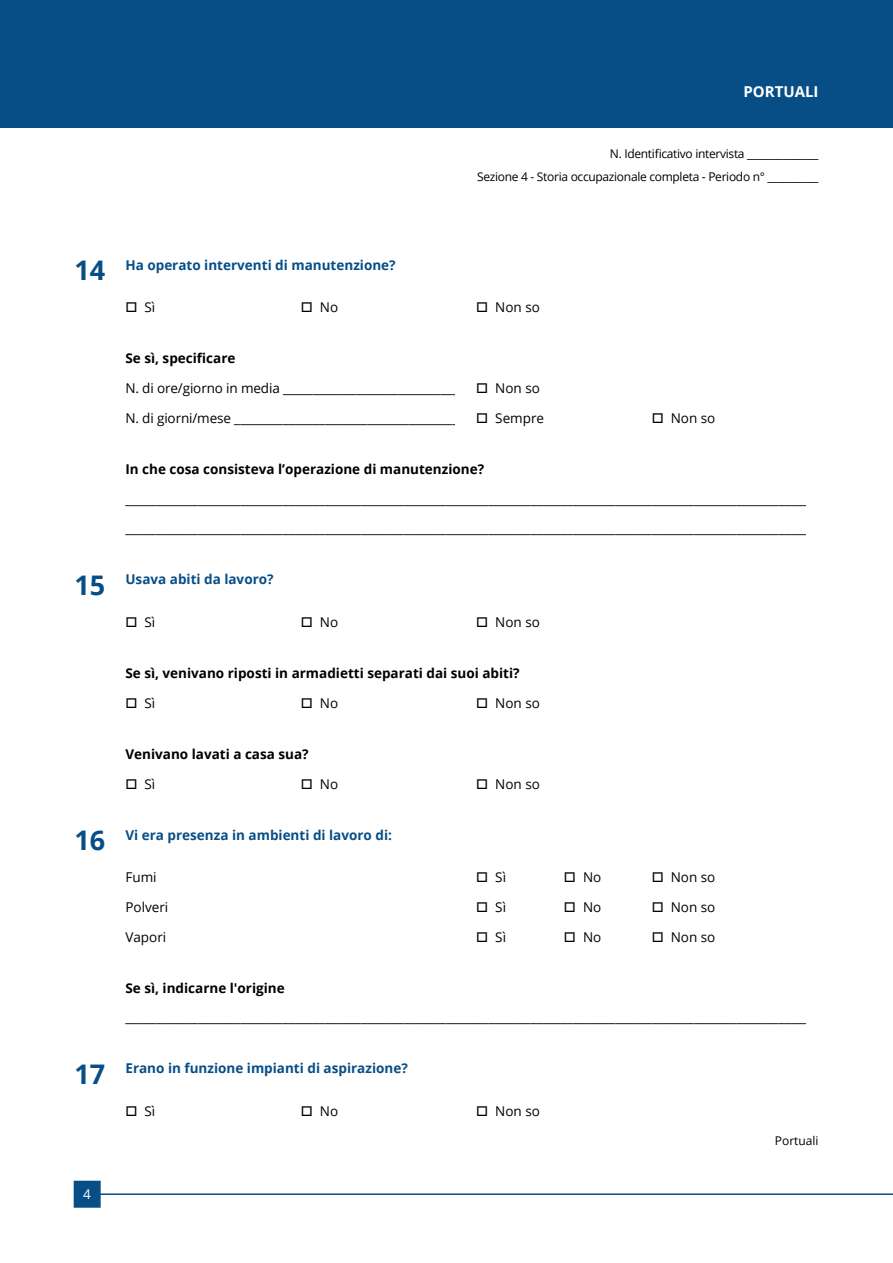
<style>
.page{position:relative;width:893px;height:1263px;background:#fff}
.page>*{position:absolute;margin:0;border:0;box-sizing:border-box;transform-origin:0 0}
.t1{font:700 15px "Open Sans";color:#fff}
.t2{font:13.5px "Open Sans";color:#000}
.t3{font:700 13.5px "Open Sans";color:#000}
.t4{font:700 13.5px "Open Sans";color:#074e87}
.t5{font:13.5px "Open Sans";color:#fff}
.t6{font:12px/22.5px "Open Sans";letter-spacing:-.025em;color:#000;text-align:right}
.t7{font:12px "Open Sans";color:#000}
.s1{font-size:27px}
</style>
<div class="page">
<div style="left:0;top:0;width:893px;height:127px;background:#074e87"></div>
<hr style="left:91px;top:1193px;width:802px;height:2px;background:#074e87">
<div style="left:74px;top:1181px;width:27px;height:27px;background:#074e87;border:2px solid #074e87"></div>
<p class="t1" style="left:743px;top:80px;width:77px">PORTUALI</p>
<p class="t6" style="left:477px;top:142px;width:343px">N. Identificativo intervista ______________<br>Sezione 4 - Storia occupazionale completa - Periodo n° __________</p>
<p class="t4" style="left:74px;top:255px;width:323px"><span class="s1">14</span> Ha operato interventi di manutenzione?</p>
<p class="t2" style="left:125px;top:298px;width:31px">□ Sì</p>
<p class="t2" style="left:301px;top:298px;width:39px">□ No</p>
<p class="t2" style="left:476px;top:298px;width:65px">□ Non so</p>
<p class="t3" style="left:125px;top:349px;width:112px">Se sì, specificare</p>
<p class="t2" style="left:125px;top:379px;width:335px">N. di ore/giorno in media _____________________________</p>
<p class="t2" style="left:476px;top:379px;width:65px">□ Non so</p>
<p class="t2" style="left:125px;top:409px;width:334px">N. di giorni/mese _____________________________________</p>
<p class="t2" style="left:476px;top:409px;width:69px">□ Sempre</p>
<p class="t2" style="left:652px;top:409px;width:65px">□ Non so</p>
<p class="t3" style="left:125px;top:459px;width:360px">In che cosa consisteva l’operazione di manutenzione?</p>
<p class="t2" style="left:125px;top:489px;width:685px">_________________________________________________________________________________________________________________</p>
<p class="t2" style="left:125px;top:519px;width:685px">_________________________________________________________________________________________________________________</p>
<p class="t4" style="left:74px;top:570px;width:201px"><span class="s1">15</span> Usava abiti da lavoro?</p>
<p class="t2" style="left:125px;top:613px;width:31px">□ Sì</p>
<p class="t2" style="left:301px;top:613px;width:39px">□ No</p>
<p class="t2" style="left:476px;top:613px;width:65px">□ Non so</p>
<p class="t3" style="left:125px;top:663px;width:396px">Se sì, venivano riposti in armadietti separati dai suoi abiti?</p>
<p class="t2" style="left:125px;top:694px;width:31px">□ Sì</p>
<p class="t2" style="left:301px;top:694px;width:39px">□ No</p>
<p class="t2" style="left:476px;top:694px;width:65px">□ Non so</p>
<p class="t3" style="left:125px;top:744px;width:185px">Venivano lavati a casa sua?</p>
<p class="t2" style="left:125px;top:774px;width:31px">□ Sì</p>
<p class="t2" style="left:301px;top:774px;width:39px">□ No</p>
<p class="t2" style="left:476px;top:774px;width:65px">□ Non so</p>
<p class="t4" style="left:74px;top:825px;width:319px"><span class="s1">16</span> Vi era presenza in ambienti di lavoro di:</p>
<p class="t2" style="left:125px;top:868px;width:33px">Fumi</p>
<p class="t2" style="left:476px;top:868px;width:31px">□ Sì</p>
<p class="t2" style="left:564px;top:868px;width:39px">□ No</p>
<p class="t2" style="left:652px;top:868px;width:65px">□ Non so</p>
<p class="t2" style="left:125px;top:898px;width:44px">Polveri</p>
<p class="t2" style="left:476px;top:898px;width:31px">□ Sì</p>
<p class="t2" style="left:564px;top:898px;width:39px">□ No</p>
<p class="t2" style="left:652px;top:898px;width:65px">□ Non so</p>
<p class="t2" style="left:125px;top:927px;width:42px">Vapori</p>
<p class="t2" style="left:476px;top:927px;width:31px">□ Sì</p>
<p class="t2" style="left:564px;top:927px;width:39px">□ No</p>
<p class="t2" style="left:652px;top:927px;width:65px">□ Non so</p>
<p class="t3" style="left:125px;top:978px;width:161px">Se sì, indicarne l'origine</p>
<p class="t2" style="left:125px;top:1008px;width:685px">_________________________________________________________________________________________________________________</p>
<p class="t4" style="left:74px;top:1059px;width:335px"><span class="s1">17</span> Erano in funzione impianti di aspirazione?</p>
<p class="t2" style="left:125px;top:1102px;width:31px">□ Sì</p>
<p class="t2" style="left:301px;top:1102px;width:39px">□ No</p>
<p class="t2" style="left:476px;top:1102px;width:65px">□ Non so</p>
<p class="t5" style="left:83px;top:1185px;width:9px">4</p>
<p class="t7" style="left:775px;top:1132px;width:45px">Portuali</p>
</div>
